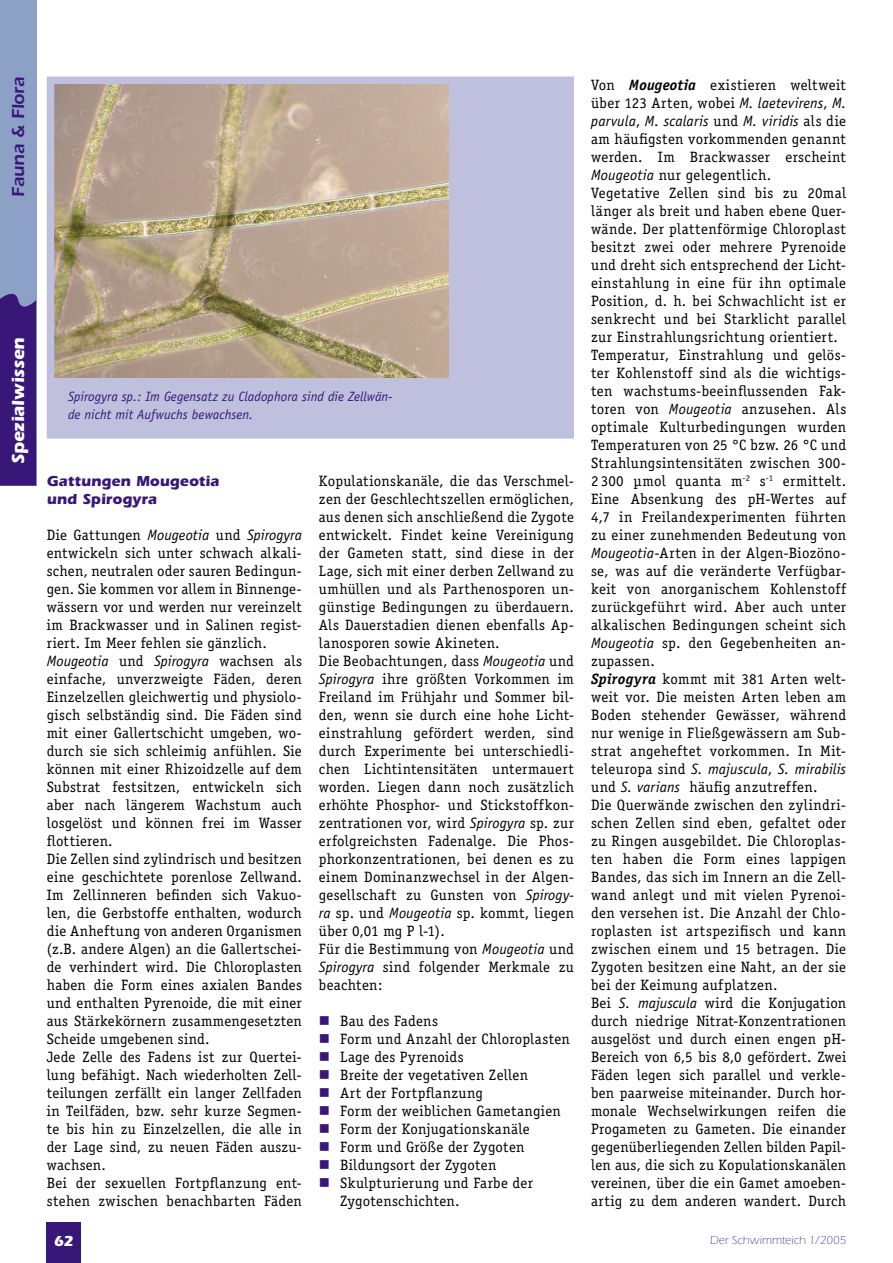
<style>
.page{position:relative;width:893px;height:1263px;background:#fff}
.page>*{position:absolute;margin:0;border:0;box-sizing:border-box;transform-origin:0 0}
.t1{font:700 18px "Itc Eras";letter-spacing:-.005em;color:#fff}
.t2{font:600 18px "Itc Eras";letter-spacing:-.005em;color:#381778}
.t3{font:15px/18px "Officina Serif";letter-spacing:.02em;color:#000}
.t4{font:italic 15px "Officina Sans";letter-spacing:.005em;color:#000}
.t5{font:700 15px/18px "Itc Eras";letter-spacing:.005em;color:#381778}
.t6{font:700 15px "Itc Eras";color:#fff}
.t7{font:italic 13.5px/18px "Officina Sans";letter-spacing:.005em;color:#381778}
.t8{font:300 12px "Itc Eras";letter-spacing:.01em;color:#381778}
.s1{font-family:"Officina Serif";font-style:normal}
.s2{font-family:"Officina Sans";font-style:italic}
.s3{color:#381778}
.s4{font-family:"Officina Sans";font-weight:700;font-style:italic}
.s5{font-weight:700;font-style:italic}
</style>
<div class="page">
<div style="left:51px;top:80px;width:519px;height:355px;background:#bec0de"></div>
<img style="left:56px;top:86px;width:393px;height:292px">
<div style="left:47px;top:77px;width:527px;height:362px;border:8px solid #bec0de"></div>
<div style="left:47px;top:1222px;width:34px;height:41px;background:#381778"></div>
<div style="left:0;top:0;width:36px;height:486px;background:#8da1c7"></div>
<div style="left:0;top:293px;width:36px;height:193px;background:#381778"></div>
<p class="t2" style="left:8px;top:197px;width:122px;rotate:-90deg">Fauna &amp; Flora</p>
<p class="t1" style="left:8px;top:464px;width:129px;rotate:-90deg">Spezialwissen</p>
<p class="t7" style="left:68px;top:388px;width:326px">Spirogyra sp.: Im Gegensatz zu Cladophora sind die Zellwän&shy;de nicht mit Aufwuchs bewachsen.</p>
<p class="t5" style="left:47px;top:472px;width:174px">Gattungen Mougeotia und Spirogyra</p>
<p class="t4" style="left:47px;top:526px;width:257px"><span class="s1">Die Gattungen</span> Mougeotia <span class="s1">und</span> Spirogyra</p>
<p class="t3" style="left:47px;top:544px;width:257px;text-align:justify">entwickeln sich unter schwach alkali&shy;schen, neutralen oder sauren Bedingun&shy;gen. Sie kommen vor allem in Binnenge&shy;wässern vor und werden nur vereinzelt im Brackwasser und in Salinen regist&shy;riert. Im Meer fehlen sie gänzlich.</p>
<p class="t4" style="left:47px;top:652px;width:257px">Mougeotia <span class="s1">und</span> Spirogyra <span class="s1">wachsen als</span></p>
<p class="t3" style="left:47px;top:670px;width:257px">einfache, unverzweigte Fäden, deren Einzelzellen gleichwertig und physiolo&shy;gisch selbständig sind. Die Fäden sind mit einer Gallertschicht umgeben, wo&shy;durch sie sich schleimig anfühlen. Sie können mit einer Rhizoidzelle auf dem Substrat festsitzen, entwickeln sich aber nach längerem Wachstum auch losgelöst und können frei im Wasser flottieren.<br>Die Zellen sind zylindrisch und besitzen eine geschichtete porenlose Zellwand.<br>Im Zellinneren befinden sich Vakuo&shy;len, die Gerbstoffe enthalten, wodurch die Anheftung von anderen Organismen (z.B. andere Algen) an die Gallertschei&shy;de verhindert wird. Die Chloroplasten haben die Form eines axialen Bandes und enthalten Pyrenoide, die mit einer aus Stärkekörnern zusammengesetzten Scheide umgebenen sind.<br>Jede Zelle des Fadens ist zur Quertei&shy;lung befähigt. Nach wiederholten Zell&shy;teilungen zerfällt ein langer Zellfaden in Teilfäden, bzw. sehr kurze Segmen&shy;te bis hin zu Einzelzellen, die alle in der Lage sind, zu neuen Fäden auszu&shy;wachsen.<br>Bei der sexuellen Fortpflanzung ent&shy;stehen zwischen benachbarten Fäden</p>
<p class="t3" style="left:319px;top:472px;width:257px">Kopulationskanäle, die das Verschmel&shy;zen der Geschlechtszellen ermöglichen, aus denen sich anschließend die Zygote entwickelt. Findet keine Vereinigung der Gameten statt, sind diese in der Lage, sich mit einer derben Zellwand zu umhüllen und als Parthenosporen un&shy;günstige Bedingungen zu überdauern.<br>Als Dauerstadien dienen ebenfalls Ap&shy;lanosporen sowie Akineten.<br>Die Beobachtungen, dass <span class="s2">Mougeotia</span> und <span class="s2">Spirogyra</span> ihre größten Vorkommen im Freiland im Frühjahr und Sommer bil&shy;den, wenn sie durch eine hohe Licht&shy;einstrahlung gefördert werden, sind durch Experimente bei unterschiedli&shy;chen Lichtintensitäten untermauert worden. Liegen dann noch zusätzlich erhöhte Phosphor- und Stickstoffkon&shy;zentrationen vor, wird <span class="s2">Spirogyra</span> sp. zur erfolgreichsten Fadenalge. Die Phos&shy;phorkonzentrationen, bei denen es zu einem Dominanzwechsel in der Algen&shy;gesellschaft zu Gunsten von <span class="s2">Spirogy&shy;ra</span> sp. und <span class="s2">Mougeotia</span> sp. kommt, liegen über 0,01 mg P l-1).<br>Für die Bestimmung von <span class="s2">Mougeotia</span> und <span class="s2">Spirogyra</span> sind folgender Merkmale zu beachten:</p>
<p class="t3" style="left:319px;top:1012px;width:120px"><span class="s3">■</span> Bau des Fadens</p>
<p class="t3" style="left:319px;top:1030px;width:253px"><span class="s3">■</span> Form und Anzahl der Chloroplasten</p>
<p class="t3" style="left:319px;top:1048px;width:146px"><span class="s3">■</span> Lage des Pyrenoids</p>
<p class="t3" style="left:319px;top:1066px;width:211px"><span class="s3">■</span> Breite der vegetativen Zellen</p>
<p class="t3" style="left:319px;top:1084px;width:166px"><span class="s3">■</span> Art der Fortpflanzung</p>
<p class="t3" style="left:319px;top:1102px;width:243px"><span class="s3">■</span> Form der weiblichen Gametangien</p>
<p class="t3" style="left:319px;top:1120px;width:212px"><span class="s3">■</span> Form der Konjugationskanäle</p>
<p class="t3" style="left:319px;top:1138px;width:207px"><span class="s3">■</span> Form und Größe der Zygoten</p>
<p class="t3" style="left:319px;top:1156px;width:179px"><span class="s3">■</span> Bildungsort der Zygoten</p>
<p class="t3" style="left:340px;top:1174px;width:194px;text-indent:-21px"><span class="s3">■</span> Skulpturierung und Farbe der<br>Zygotenschichten.</p>
<p class="t3" style="left:591px;top:76px;width:257px">Von <span class="s4">Mougeotia</span> existieren weltweit über 123 Arten, wobei <span class="s2">M. laetevirens</span>, <span class="s2">M.</span></p>
<p class="t4" style="left:591px;top:112px;width:257px">parvula<span class="s1">,</span> M. scalaris <span class="s1">und</span> M. viridis <span class="s1">als die</span></p>
<p class="t3" style="left:591px;top:130px;width:257px">am häufigsten vorkommenden genannt werden. Im Brackwasser erscheint <span class="s2">Mougeotia</span> nur gelegentlich.<br>Vegetative Zellen sind bis zu 20mal länger als breit und haben ebene Quer&shy;wände. Der plattenförmige Chloroplast besitzt zwei oder mehrere Pyrenoide und dreht sich entsprechend der Licht&shy;einstahlung in eine für ihn optimale Position, d. h. bei Schwachlicht ist er senkrecht und bei Starklicht parallel zur Einstrahlungsrichtung orientiert.<br>Temperatur, Einstrahlung und gelös&shy;ter Kohlenstoff sind als die wichtigs&shy;ten wachstums-beeinflussenden Fak&shy;toren von <span class="s2">Mougeotia</span> anzusehen. Als optimale Kulturbedingungen wurden Temperaturen von 25 °C bzw. 26 °C und Strahlungsintensitäten zwischen 300- 2 300 µmol quanta m<sup>-2</sup> s<sup>-1</sup> ermittelt.<br>Eine Absenkung des pH-Wertes auf 4,7 in Freilandexperimenten führten zu einer zunehmenden Bedeutung von <span class="s2">Mougeotia</span>-Arten in der Algen-Biozöno&shy;se, was auf die veränderte Verfügbar&shy;keit von anorganischem Kohlenstoff zurückgeführt wird. Aber auch unter alkalischen Bedingungen scheint sich <span class="s2">Mougeotia</span> sp. den Gegebenheiten an&shy;zupassen.<br><span class="s5">Spirogyra</span> kommt mit 381 Arten welt&shy;weit vor. Die meisten Arten leben am Boden stehender Gewässer, während nur wenige in Fließgewässern am Sub&shy;strat angeheftet vorkommen. In Mit-</p>
<p class="t4" style="left:591px;top:760px;width:257px"><span class="s1">teleuropa sind</span> S. majuscula<span class="s1">,</span> S. mirabilis</p>
<p class="t3" style="left:591px;top:778px;width:257px">und <span class="s2">S. varians</span> häufig anzutreffen.<br>Die Querwände zwischen den zylindri&shy;schen Zellen sind eben, gefaltet oder zu Ringen ausgebildet. Die Chloroplas&shy;ten haben die Form eines lappigen Bandes, das sich im Innern an die Zell&shy;wand anlegt und mit vielen Pyrenoi&shy;den versehen ist. Die Anzahl der Chlo&shy;roplasten ist artspezifisch und kann zwischen einem und 15 betragen. Die Zygoten besitzen eine Naht, an der sie bei der Keimung aufplatzen.<br>Bei <span class="s2">S. majuscula</span> wird die Konjugation durch niedrige Nitrat-Konzentrationen ausgelöst und durch einen engen pH-Bereich von 6,5 bis 8,0 gefördert. Zwei Fäden legen sich parallel und verkle&shy;ben paarweise miteinander. Durch hor&shy;monale Wechselwirkungen reifen die Progameten zu Gameten. Die einander gegenüberliegenden Zellen bilden Papil&shy;len aus, die sich zu Kopulationskanälen vereinen, über die ein Gamet amoeben&shy;artig zu dem anderen wandert. Durch</p>
<p class="t6" style="left:54px;top:1232px;width:22px">62</p>
<p class="t8" style="left:710px;top:1234px;width:138px">Der Schwimmteich 1/2005</p>
</div>
